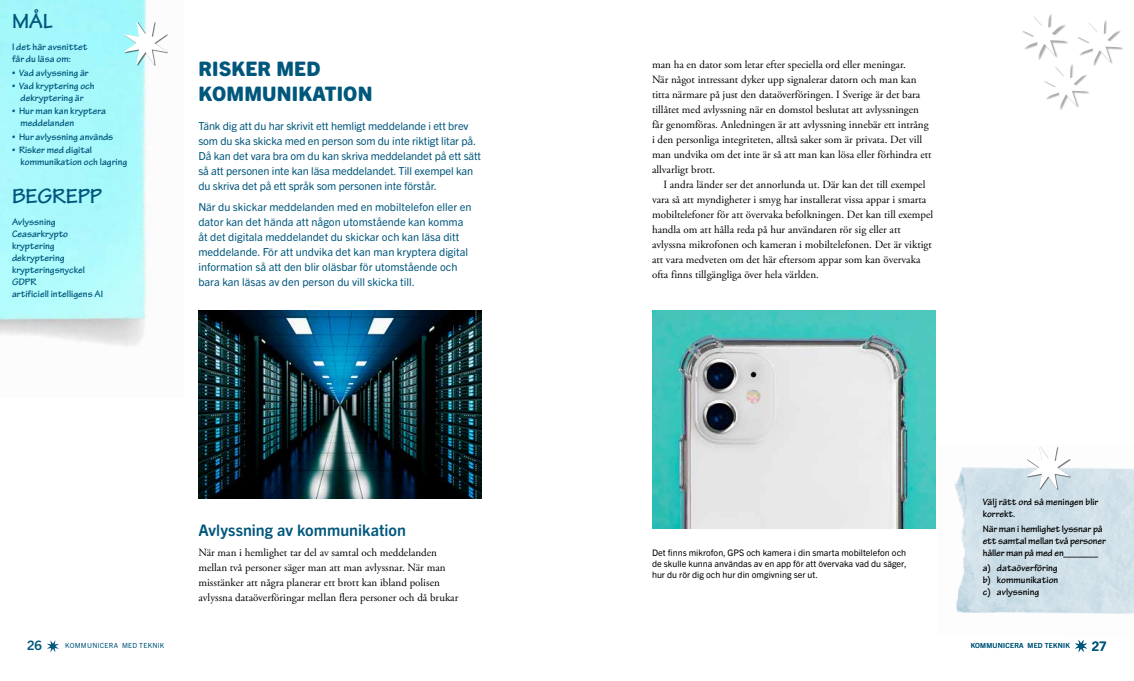
<style>
.page{position:relative;width:1134px;height:681px;background:#fff}
.page>*{position:absolute;margin:0;border:0;box-sizing:border-box;transform-origin:0 0}
.t1{font:700 22px "Tekton Pro";letter-spacing:-.01em;color:#00577c}
.t2{font:800 20px/25px "Trade Gothic Next SR Pro";letter-spacing:.01em;color:#00577c}
.t3{font:700 16px "Trade Gothic Next SR Pro";letter-spacing:.005em;color:#00577c}
.t4{font:700 13px "Trade Gothic Next SR Pro";color:#00577c}
.t5{font:11px/15px "Adobe Garamond Pro";color:#000}
.t6{font:11px/15px "Trade Gothic Next SR Pro";color:#00577c}
.t7{font:700 10px/12px "Tekton Pro";color:#00577c}
.t8{font:700 10px/12px "Tekton Pro";letter-spacing:-.01em;color:#000}
.t9{font:9px/11px "Trade Gothic Next SR Pro";color:#000;text-align:justify}
.t10{font:7px "Trade Gothic Next SR Pro";letter-spacing:.04em;color:#00577c}
</style>
<div class="page">
<svg style="left:47px;top:640px;width:12px;height:12px"></svg>
<svg style="left:1075px;top:640px;width:12px;height:11px"></svg>
<img style="left:198px;top:310px;width:284px;height:188px">
<img style="left:0;top:0;width:147px;height:346px">
<div style="left:125px;top:22px;width:43px;height:44px;background:#000;opacity:.55"></div>
<svg style="left:124px;top:22px;width:43px;height:42px"></svg>
<img style="left:652px;top:310px;width:283px;height:218px">
<div style="left:1077px;top:20px;width:47px;height:47px;background:#000;opacity:.33"></div>
<svg style="left:1022px;top:14px;width:98px;height:94px"></svg>
<img style="left:954px;top:467px;width:180px;height:147px">
<div style="left:1027px;top:446px;width:44px;height:44px;background:#000;opacity:.55"></div>
<svg style="left:1027px;top:446px;width:42px;height:42px"></svg>
<h1 class="t1" style="left:12px;top:9px;width:42px">MÅL</h1>
<p class="t7" style="left:12px;top:41px;width:77px">I det här avsnittet får du läsa om:</p>
<p class="t7" style="left:12px;top:67px;width:78px">• Vad avlyssning är</p>
<p class="t7" style="left:12px;top:80px;width:84px;text-align:center">• Vad kryptering och dekryptering är</p>
<p class="t7" style="left:21px;top:105px;width:87px;text-indent:-8px">• Hur man kan kryptera meddelanden</p>
<p class="t7" style="left:12px;top:131px;width:103px">• Hur avlyssning används</p>
<p class="t7" style="left:21px;top:144px;width:108px;text-indent:-8px">• Risker med digital kommunikation och lagring</p>
<h1 class="t1" style="left:12px;top:183px;width:92px">BEGREPP</h1>
<p class="t7" style="left:12px;top:215px;width:93px">Avlyssning<br>Ceasarkrypto kryptering dekryptering krypteringsnyckel<br>GDPR<br>artificiell intelligens AI</p>
<h2 class="t2" style="left:198px;top:55px;width:176px">RISKER MED<br>KOMMUNIKATION</h2>
<p class="t6" style="left:198px;top:118px;width:284px">Tänk dig att du har skrivit ett hemligt meddelande i ett brev som du ska skicka med en person som du inte riktigt litar på.<br>Då kan det vara bra om du kan skriva meddelandet på ett sätt så att personen inte kan läsa meddelandet. Till exempel kan du skriva det på ett språk som personen inte förstår.</p>
<p class="t6" style="left:198px;top:198px;width:275px">När du skickar meddelanden med en mobiltelefon eller en dator kan det hända att någon utomstående kan komma åt det digitala meddelandet du skickar och kan läsa ditt meddelande. För att undvika det kan man kryptera digital information så att den blir oläsbar för utomstående och bara kan läsas av den person du vill skicka till.</p>
<p class="t5" style="left:652px;top:57px;width:281px">man ha en dator som letar efter speciella ord eller meningar.<br>När något intressant dyker upp signalerar datorn och man kan titta närmare på just den dataöverföringen. I Sverige är det bara tillåtet med avlyssning när en domstol beslutat att avlyssningen får genomföras. Anledningen är att avlyssning innebär ett intrång i den personliga integriteten, alltså saker som är privata. Det vill man undvika om det inte är så att man kan lösa eller förhindra ett allvarligt brott.</p>
<p class="t5" style="left:652px;top:177px;width:283px;text-indent:11px">I andra länder ser det annorlunda ut. Där kan det till exempel vara så att myndigheter i smyg har installerat vissa appar i smarta mobiltelefoner för att övervaka befolkningen. Det kan till exempel handla om att hålla reda på hur användaren rör sig eller att avlyssna mikrofonen och kameran i mobiltelefonen. Det är viktigt att vara medveten om det här eftersom appar som kan övervaka ofta finns tillgängliga över hela världen.</p>
<h3 class="t3" style="left:198px;top:519px;width:209px">Avlyssning av kommunikation</h3>
<p class="t5" style="left:198px;top:545px;width:261px">När man i hemlighet tar del av samtal och meddelanden mellan två personer säger man att man avlyssnar. När man misstänker att några planerar ett brott kan ibland polisen avlyssna dataöverföringar mellan flera personer och då brukar</p>
<p class="t9" style="left:652px;top:546px;width:256px">Det finns mikrofon, GPS och kamera i din smarta mobiltelefon och de skulle kunna användas av en app för att övervaka vad du säger, hur du rör dig och hur din omgivning ser ut.</p>
<p class="t8" style="left:983px;top:496px;width:117px">Välj rätt ord så meningen blir korrekt.</p>
<p class="t8" style="left:983px;top:523px;width:125px">När man i hemlighet lyssnar på ett samtal mellan två personer håller man på med en_______</p>
<p class="t8" style="left:983px;top:562px;width:77px;text-align:justify">a) dataöverföring b) kommunikation c) avlyssning</p>
<p class="t4" style="left:27px;top:636px;width:16px">26</p>
<p class="t10" style="left:65px;top:640px;width:100px">Kommunicera med teknik</p>
<p class="t10" style="left:971px;top:640px;width:100px">Kommunicera med teknik</p>
<p class="t4" style="left:1092px;top:636px;width:16px">27</p>
</div>
